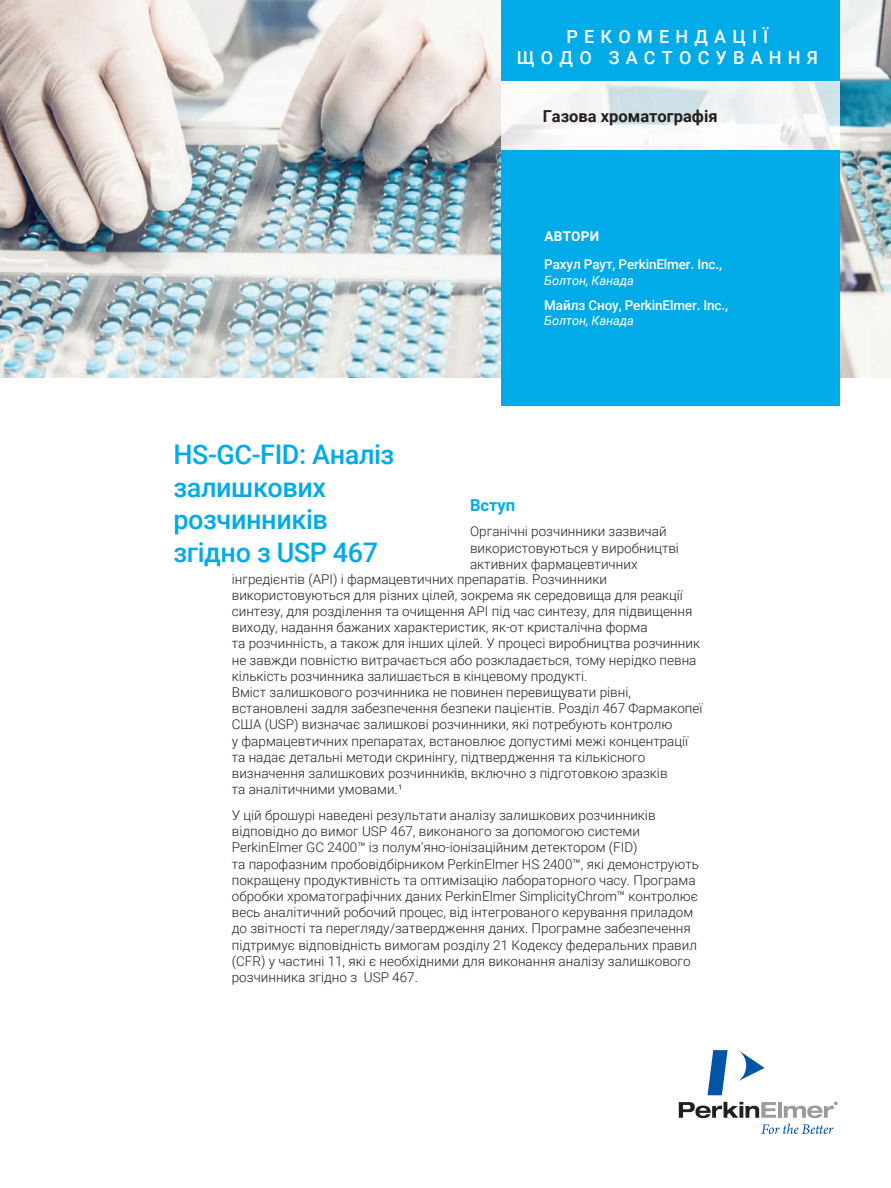
<style>
.page{position:relative;width:891px;height:1188px;background:#fff}
.page>*{position:absolute;margin:0;border:0;box-sizing:border-box;transform-origin:0 0}
.t1{font:500 27px/32.4px "Roboto";letter-spacing:-.015em;color:#00abe7}
.t2{font:500 18px/21.6px "Roboto";letter-spacing:.345em;color:#fff;text-align:center}
.t3{font:700 16.5px "Roboto";color:#231f20}
.t4{font:700 16.5px "Roboto";color:#00abe7}
.t5{font:300 13.5px/16.2px "Roboto";color:#231f20}
.t6{font:500 13.5px "Roboto";letter-spacing:-.01em;color:#fff}
.t7{font:700 13.5px "Roboto";letter-spacing:.015em;color:#fff}
.t8{font:italic 12.75px "Roboto";letter-spacing:-.01em;color:#fff}
.t9{font:300 7.8px "Roboto";color:#231f20}
</style>
<div class="page">
<img style="left:0;top:0;width:891px;height:378px">
<svg style="left:501px;top:81px;width:339px;height:69px;fill:#f5f5f5"></svg>
<div style="left:501px;top:150px;width:339px;height:256px;background:#00abe7"></div>
<div style="left:501px;top:0;width:339px;height:81px;background:#00abe7"></div>
<svg style="left:738px;top:1050px;width:27px;height:31px"></svg>
<svg style="left:708px;top:1050px;width:20px;height:45px"></svg>
<svg style="left:679px;top:1102px;width:158px;height:32px"></svg>
<h2 class="t2" style="left:517px;top:25px;width:303px">РЕКОМЕНДАЦІЇ<br>ЩОДО ЗАСТОСУВАННЯ</h2>
<p class="t3" style="left:543px;top:105px;width:176px">Газова хроматографія</p>
<p class="t7" style="left:545px;top:226px;width:56px">АВТОРИ</p>
<p class="t6" style="left:544px;top:255px;width:179px">Рахул Раут, PerkinElmer. Inc.,</p>
<p class="t8" style="left:544px;top:271px;width:91px">Болтон, Канада</p>
<p class="t6" style="left:544px;top:295px;width:185px">Майлз Сноу, PerkinElmer. Inc.,</p>
<p class="t8" style="left:544px;top:312px;width:91px">Болтон, Канада</p>
<h1 class="t1" style="left:174px;top:438px;width:222px">HS-GC-FID: Аналіз залишкових розчинників згідно з USP 467</h1>
<p class="t4" style="left:470px;top:494px;width:47px">Вступ</p>
<p class="t5" style="left:470px;top:523px;width:210px">Органічні розчинники зазвичай використовуються у виробництві активних фармацевтичних</p>
<p class="t5" style="left:232px;top:570px;width:472px">інгредієнтів (API) і фармацевтичних препаратів. Розчинники використовуються для різних цілей, зокрема як середовища для реакції синтезу, для розділення та очищення API під час синтезу, для підвищення виходу, надання бажаних характеристик, як-от кристалічна форма<br>та розчинність, а також для інших цілей. У процесі виробництва розчинник не завжди повністю витрачається або розкладається, тому нерідко певна кількість розчинника залишається в кінцевому продукті.<br>Вміст залишкового розчинника не повинен перевищувати рівні, встановлені задля забезпечення безпеки пацієнтів. Розділ 467 Фармакопеї США (USP) визначає залишкові розчинники, які потребують контролю<br>у фармацевтичних препаратах, встановлює допустимі межі концентрації та надає детальні методи скринінгу, підтвердження та кількісного визначення залишкових розчинників, включно з підготовкою зразків<br>та аналітичними умовами.¹</p>
<p class="t5" style="left:232px;top:807px;width:469px">У цій брошурі наведені результати аналізу залишкових розчинників відповідно до вимог USP 467, виконаного за допомогою системи PerkinElmer GC 2400™ із полум'яно-іонізаційним детектором (FID)<br>та парофазним пробовідбірником PerkinElmer HS 2400™, які демонструють покращену продуктивність та оптимізацію лабораторного часу. Програма обробки хроматографічних даних PerkinElmer SimplicityChrom™ контролює весь аналітичний робочий процес, від інтегрованого керування приладом до звітності та перегляду/затвердження даних. Програмне забезпечення підтримує відповідність вимогам розділу 21 Кодексу федеральних правил (CFR) у частині 11, які є необхідними для виконання аналізу залишкового розчинника згідно з USP 467.</p>
<p class="t9" style="left:453px;top:767px;width:6px">1</p>
</div>
